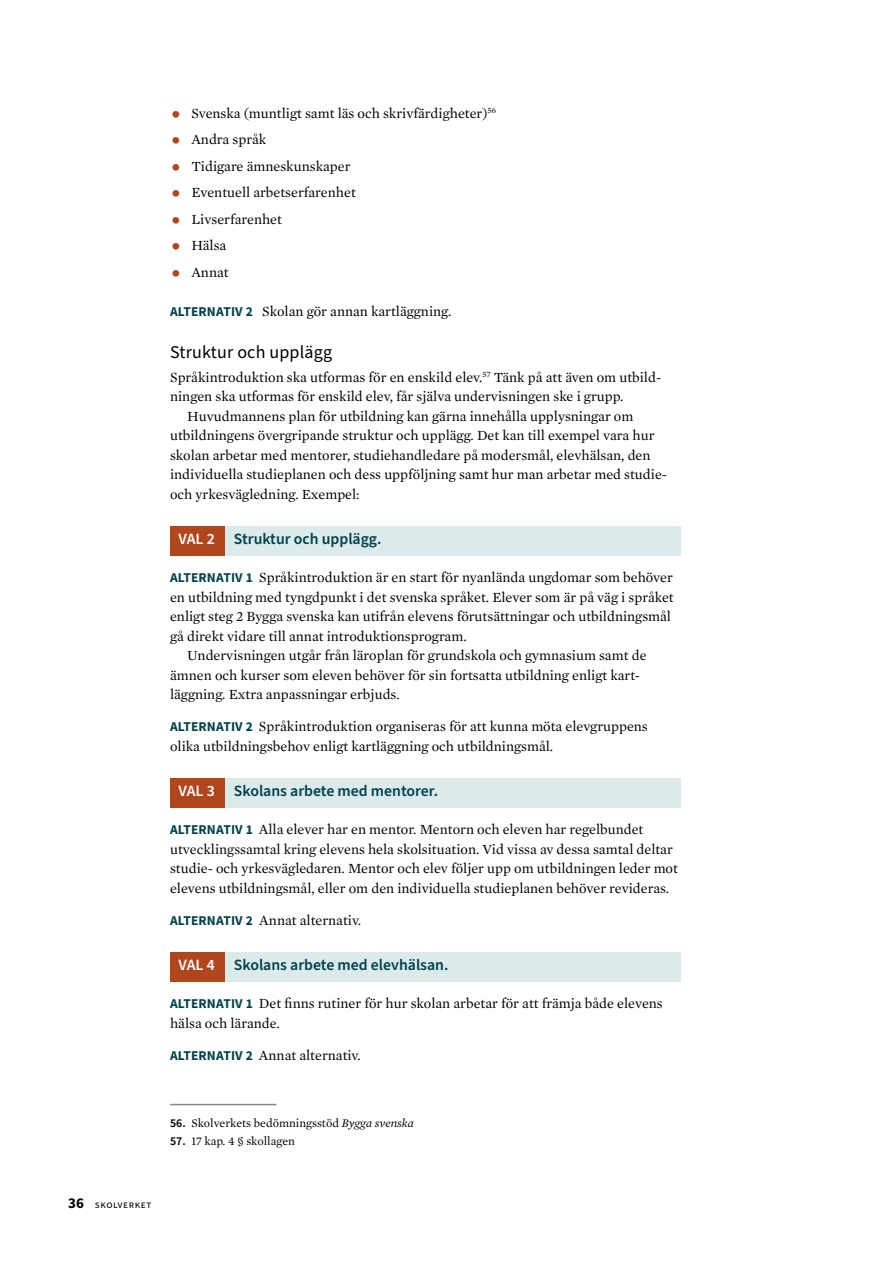
<style>
.page{position:relative;width:893px;height:1263px;background:#fff}
.page>*{position:absolute;margin:0;border:0;box-sizing:border-box;transform-origin:0 0}
.t1{font:18px "Source Sans Pro";letter-spacing:.01em;color:#000}
.Inforuta_Rubrik{font:600 15.75px "Source Sans Pro";color:#00424c}
.Inforuta_Rubrik-2{font:600 15.75px "Source Sans Pro";letter-spacing:-.01em;color:#fff}
.Bröd_luft_ovan{font:14.25px/19.5px "Mercury Text G1";color:#000}
.Bröd_indrag{font:14.25px/19.5px "Mercury Text G1";color:#000}
.Bröd{font:14.25px/19.5px "Mercury Text G1";color:#000}
.Note{font:12px "Mercury Text G1";color:#000}
.t2{font:10.5px "Source Sans Pro";letter-spacing:.06em;color:#000}
.s1{font-family:"Franklin Gothic LT";font-weight:800;font-size:19.5px;color:#b1451c}
.s2{font-family:"Source Sans Pro";font-weight:700;font-size:13.5px;color:#00424c}
.s3{font-family:"Source Sans Pro";font-weight:600}
.s4{font-style:italic}
.s5{font-weight:700;font-size:15px}
</style>
<div class="page">
<div style="left:170px;top:526px;width:55px;height:30px;background:#b1451c"></div>
<div style="left:225px;top:526px;width:455px;height:30px;background:#dceaeb"></div>
<div style="left:170px;top:778px;width:55px;height:30px;background:#b1451c"></div>
<div style="left:225px;top:778px;width:455px;height:30px;background:#dceaeb"></div>
<div style="left:170px;top:952px;width:55px;height:30px;background:#b1451c"></div>
<div style="left:225px;top:952px;width:455px;height:30px;background:#dceaeb"></div>
<hr style="left:170px;top:1104px;width:106px;height:1px;background:#878787">
<p class="Bröd_indrag" style="left:170px;top:102px;width:327px"><span class="s1">•</span> Svenska (muntligt samt läs och skrivfärdigheter)<sup>56</sup></p>
<p class="Bröd_indrag" style="left:170px;top:129px;width:98px"><span class="s1">•</span> Andra språk</p>
<p class="Bröd_indrag" style="left:170px;top:155px;width:182px"><span class="s1">•</span> Tidigare ämneskunskaper</p>
<p class="Bröd_indrag" style="left:170px;top:182px;width:187px"><span class="s1">•</span> Eventuell arbetserfarenhet</p>
<p class="Bröd_indrag" style="left:170px;top:208px;width:113px"><span class="s1">•</span> Livserfarenhet</p>
<p class="Bröd_indrag" style="left:170px;top:235px;width:58px"><span class="s1">•</span> Hälsa</p>
<p class="Bröd_indrag" style="left:170px;top:261px;width:60px"><span class="s1">•</span> Annat</p>
<p class="Bröd" style="left:170px;top:300px;width:283px"><span class="s2">ALTERNATIV 2</span> Skolan gör annan kartläggning.</p>
<h2 class="t1" style="left:170px;top:340px;width:164px">Struktur och upplägg</h2>
<p class="Bröd" style="left:170px;top:367px;width:493px">Språkintroduktion ska utformas för en enskild elev.<sup>57</sup> Tänk på att även om utbild&shy;ningen ska utformas för enskild elev, får själva undervisningen ske i grupp.</p>
<p class="Bröd_indrag" style="left:170px;top:406px;width:499px;text-indent:17px">Huvudmannens plan för utbildning kan gärna innehålla upplysningar om utbildningens övergripande struktur och upplägg. Det kan till exempel vara hur skolan arbetar med mentorer, studiehandledare på modersmål, elevhälsan, den individuella studieplanen och dess uppföljning samt hur man arbetar med studie&shy;och yrkesvägledning. Exempel:</p>
<h4 class="Inforuta_Rubrik-2" style="left:179px;top:528px;width:38px">VAL 2</h4>
<h4 class="Inforuta_Rubrik" style="left:234px;top:528px;width:149px">Struktur och upplägg.</h4>
<p class="Bröd_luft_ovan" style="left:170px;top:567px;width:505px"><span class="s2">ALTERNATIV 1</span> Språkintroduktion är en start för nyanlända ungdomar som behöver en utbildning med tyngdpunkt i det svenska språket. Elever som är på väg i språket enligt steg 2 Bygga svenska kan utifrån elevens förutsättningar och utbildningsmål gå direkt vidare till annat introduktionsprogram.</p>
<p class="Bröd_indrag" style="left:170px;top:645px;width:478px;text-indent:17px">Undervisningen utgår från läroplan för grundskola och gymnasium samt de ämnen och kurser som eleven behöver för sin fortsatta utbildning enligt kart&shy;läggning. Extra anpassningar erbjuds.</p>
<p class="Bröd_luft_ovan" style="left:170px;top:716px;width:479px"><span class="s2">ALTERNATIV 2</span> Språkintroduktion organiseras för att kunna möta elevgruppens olika utbildningsbehov enligt kartläggning och utbildningsmål.</p>
<h4 class="Inforuta_Rubrik-2" style="left:179px;top:781px;width:38px">VAL 3</h4>
<h4 class="Inforuta_Rubrik" style="left:234px;top:781px;width:206px">Skolans arbete med mentorer.</h4>
<p class="Bröd_luft_ovan" style="left:170px;top:819px;width:509px"><span class="s2">ALTERNATIV 1</span> Alla elever har en mentor. Mentorn och eleven har regelbundet utvecklingssamtal kring elevens hela skolsituation. Vid vissa av dessa samtal deltar studie- och yrkesvägledaren. Mentor och elev följer upp om utbildningen leder mot elevens utbildningsmål, eller om den individuella studieplanen behöver revideras.</p>
<p class="Bröd_luft_ovan" style="left:170px;top:910px;width:193px"><span class="s2">ALTERNATIV 2</span> Annat alternativ.</p>
<h4 class="Inforuta_Rubrik-2" style="left:179px;top:955px;width:38px">VAL 4</h4>
<h4 class="Inforuta_Rubrik" style="left:234px;top:955px;width:216px">Skolans arbete med elevhälsan.</h4>
<p class="Bröd_luft_ovan" style="left:170px;top:993px;width:494px"><span class="s2">ALTERNATIV 1</span> Det finns rutiner för hur skolan arbetar för att främja både elevens hälsa och lärande.</p>
<p class="Bröd_luft_ovan" style="left:170px;top:1045px;width:192px"><span class="s2">ALTERNATIV 2</span> Annat alternativ.</p>
<p class="Note" style="left:170px;top:1115px;width:245px"><span class="s3">56.</span> Skolverkets bedömningsstöd <span class="s4">Bygga svenska</span></p>
<p class="Note" style="left:170px;top:1132px;width:126px"><span class="s3">57.</span> 17 kap. 4 § skollagen</p>
<p class="t2" style="left:68px;top:1197px;width:85px"><span class="s5">36</span> skolverket</p>
</div>
